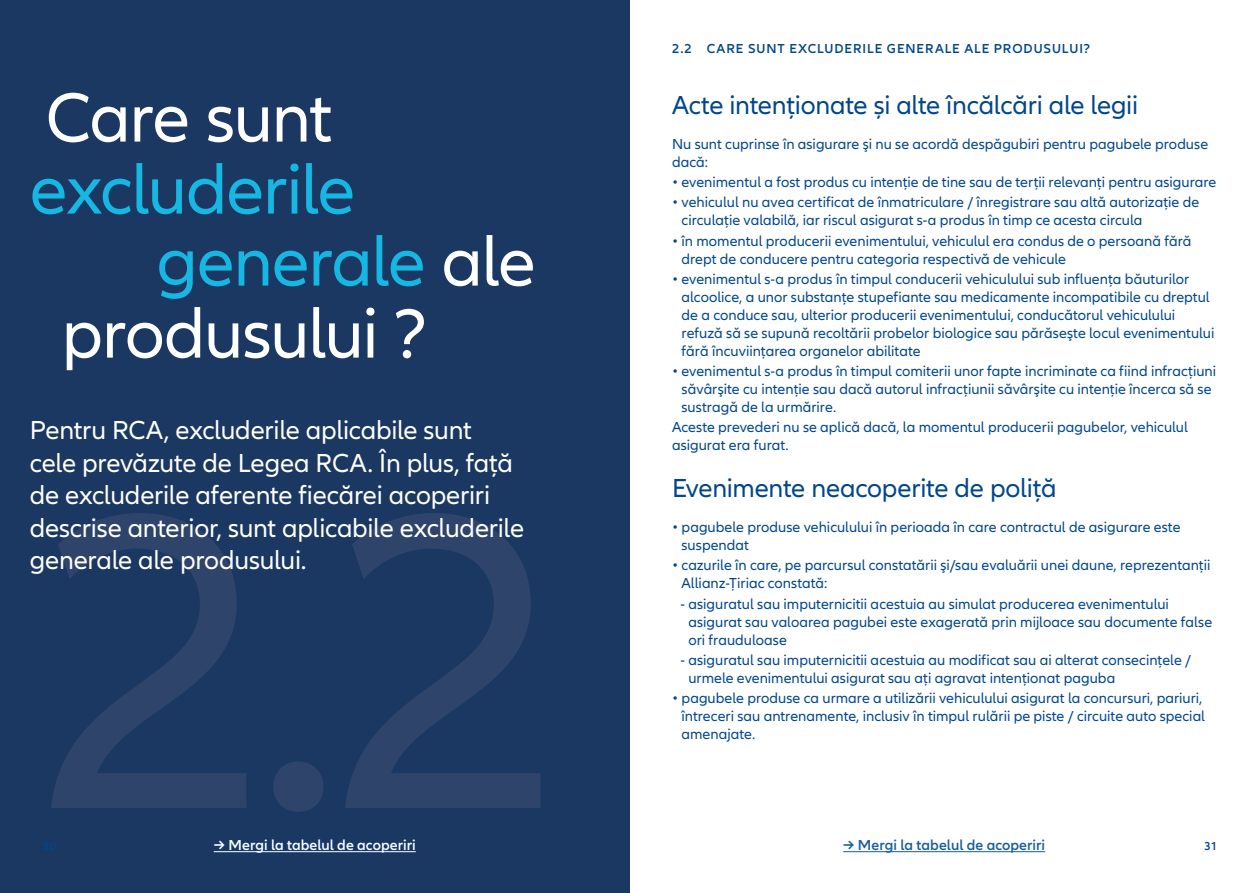
<style>
.page{position:relative;width:1259px;height:893px;background:#fff}
.page>*{position:absolute;margin:0;border:0;box-sizing:border-box;transform-origin:0 0}
._48_Head{font:72px/72px "Allianz Neo";letter-spacing:-.02em;color:#fff}
._48_Head-2{font:72px/72px "Allianz Neo";letter-spacing:-.025em;color:#16b8e3}
._18_Head{font:27px/32.4px "Allianz Neo";letter-spacing:-.01em;color:#fff}
._18_Head-2{font:27px "Allianz Neo";letter-spacing:-.01em;color:#01468c}
.BulletsCopy10_12{font:15px/18px "Allianz Neo";color:#01468c}
.t1{font:600 15px "Allianz Neo";letter-spacing:.005em;color:#175d9e}
.GoTo10{font:600 15px "Allianz Neo";letter-spacing:.005em;color:#fff}
._9__SEMIBOLD{font:600 13.5px "Allianz Neo";letter-spacing:.07em;color:#01468c}
.t2{font:600 12px "Allianz Neo";color:#01468c}
.s1{color:#fff}
.s2{color:#16b8e3}
</style>
<div class="page">
<div style="left:0;top:0;width:629px;height:893px;background:#1a3862"></div>
<hr style="left:843px;top:851px;width:202px;height:1px;background:#175d9e">
<hr style="left:214px;top:851px;width:202px;height:1px;background:#fff">
<p class="_48_Head-2" style="left:30px;top:84px;width:327px"><span class="s1">Care sunt </span>excluderile</p>
<p class="_48_Head" style="left:61px;top:228px;width:476px;text-indent:95px"><span class="s2">generale</span> ale produsului ?</p>
<p class="_18_Head" style="left:30px;top:415px;width:496px">Pentru RCA, excluderile aplicabile sunt cele prevăzute de Legea RCA. În plus, față de excluderile aferente fiecărei acoperiri descrise anterior, sunt aplicabile excluderile generale ale produsului.</p>
<p class="_9__SEMIBOLD" style="left:672px;top:41px;width:419px">2.2 CARE SUNT EXCLUDERILE GENERALE ALE PRODUSULUI?</p>
<p class="_18_Head-2" style="left:672px;top:90px;width:467px">Acte intenționate și alte încălcări ale legii</p>
<p class="BulletsCopy10_12" style="left:672px;top:136px;width:538px">Nu sunt cuprinse în asigurare şi nu se acordă despăgubiri pentru pagubele produse dacă:</p>
<p class="BulletsCopy10_12" style="left:672px;top:174px;width:546px">• evenimentul a fost produs cu intenţie de tine sau de terții relevanți pentru asigurare</p>
<p class="BulletsCopy10_12" style="left:681px;top:194px;width:519px;text-indent:-10px">• vehiculul nu avea certificat de înmatriculare / înregistrare sau altă autorizaţie de circulaţie valabilă, iar riscul asigurat s-a produs în timp ce acesta circula</p>
<p class="BulletsCopy10_12" style="left:681px;top:232px;width:511px;text-indent:-10px">• în momentul producerii evenimentului, vehiculul era condus de o persoană fără drept de conducere pentru categoria respectivă de vehicule</p>
<p class="BulletsCopy10_12" style="left:681px;top:270px;width:534px;text-indent:-10px">• evenimentul s-a produs în timpul conducerii vehiculului sub influenţa băuturilor alcoolice, a unor substanţe stupefiante sau medicamente incompatibile cu dreptul de a conduce sau, ulterior producerii evenimentului, conducătorul vehiculului refuză să se supună recoltării probelor biologice sau părăseşte locul evenimentului fără încuviinţarea organelor abilitate</p>
<p class="BulletsCopy10_12" style="left:681px;top:362px;width:536px;text-indent:-10px">• evenimentul s-a produs în timpul comiterii unor fapte incriminate ca fiind infracţiuni săvârşite cu intenţie sau dacă autorul infracţiunii săvârşite cu intenţie încerca să se sustragă de la urmărire.</p>
<p class="BulletsCopy10_12" style="left:672px;top:418px;width:517px">Aceste prevederi nu se aplică dacă, la momentul producerii pagubelor, vehiculul asigurat era furat.</p>
<p class="_18_Head-2" style="left:672px;top:473px;width:386px">Evenimente neacoperite de poliță</p>
<p class="BulletsCopy10_12" style="left:681px;top:519px;width:500px;text-indent:-10px">• pagubele produse vehiculului în perioada în care contractul de asigurare este suspendat</p>
<p class="BulletsCopy10_12" style="left:681px;top:557px;width:530px;text-indent:-10px">• cazurile în care, pe parcursul constatării şi/sau evaluării unei daune, reprezentanții<br>Allianz-Țiriac constată:</p>
<p class="BulletsCopy10_12" style="left:688px;top:595px;width:525px;text-indent:-8px">- asiguratul sau imputernicitii acestuia au simulat producerea evenimentului asigurat sau valoarea pagubei este exagerată prin mijloace sau documente false ori frauduloase</p>
<p class="BulletsCopy10_12" style="left:688px;top:651px;width:504px;text-indent:-8px">- asiguratul sau imputernicitii acestuia au modificat sau ai alterat consecințele / urmele evenimentului asigurat sau ați agravat intenționat paguba</p>
<p class="BulletsCopy10_12" style="left:681px;top:689px;width:525px;text-indent:-10px">• pagubele produse ca urmare a utilizării vehiculului asigurat la concursuri, pariuri, întreceri sau antrenamente, inclusiv în timpul rulării pe piste / circuite auto special amenajate.</p>
<p class="GoTo10" style="left:214px;top:836px;width:203px">→ Mergi la tabelul de acoperiri</p>
<p class="t1" style="left:843px;top:836px;width:203px">→ Mergi la tabelul de acoperiri</p>
<p class="t2" style="left:43px;top:839px;width:15px">30</p>
<p class="t2" style="left:1204px;top:839px;width:13px">31</p>
</div>
